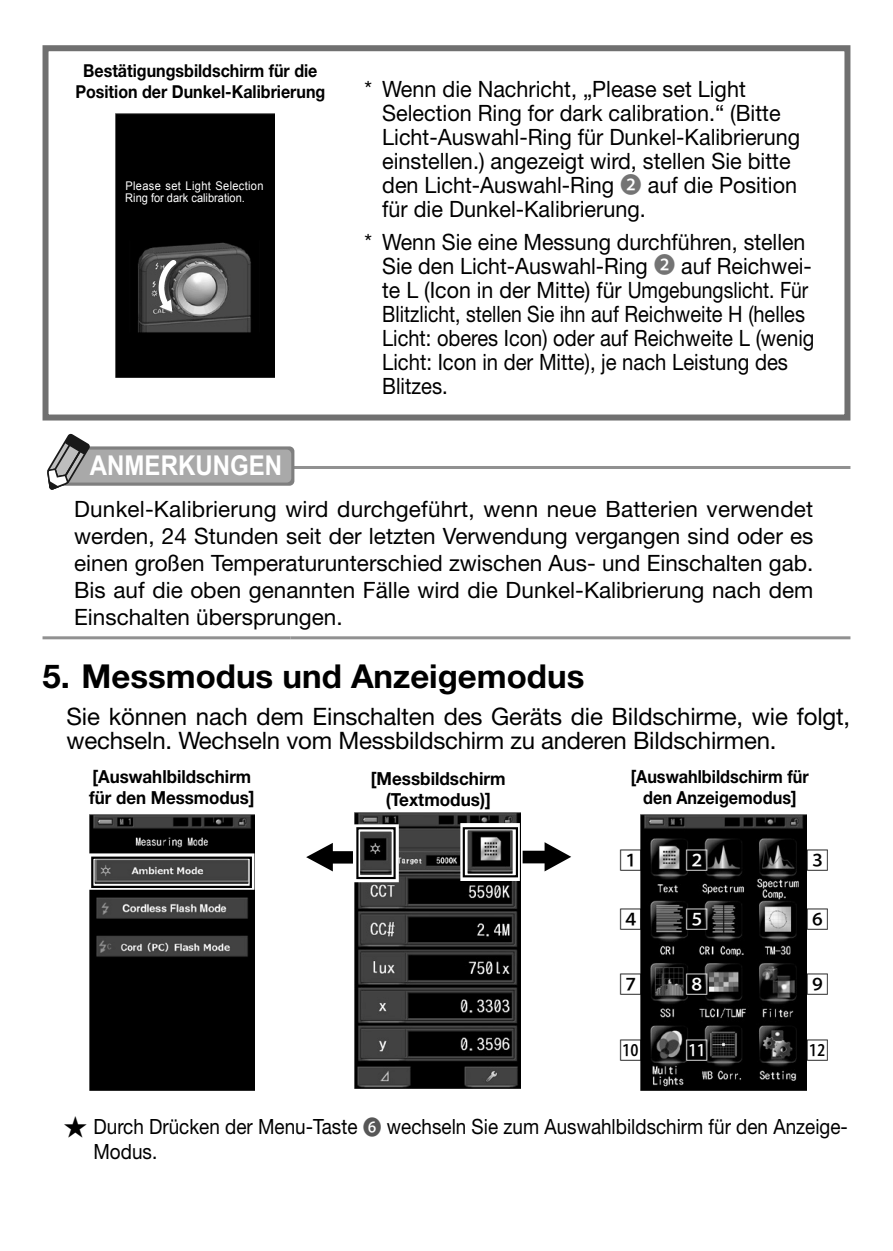
<style>
.page{position:relative;width:893px;height:1251px;background:#fff}
.page>*{position:absolute;margin:0;border:0;box-sizing:border-box;transform-origin:0 0}
.t1{font:700 33px "Helvetica Neue LT Std";color:#000}
.t2{font:700 27.3px "Arial";color:#fff;scale:.88 1}
._01_Lead{font:24px/24px "Helvetica Neue LT Std";letter-spacing:-.01em;color:#000}
._01_Caps_11Q{font:500 23.4px "Koz Go Pro";color:#000}
._01_Caps_11Q-2{font:500 23.4px "Koz Go Pro";color:#fff}
._01_body_inde{font:22.5px/24px "Helvetica Neue LT Std";color:#000;scale:.96 1}
._05_Note_text_9pt{font:22.5px/27px "Helvetica Neue LT Std";color:#000;text-align:justify}
.Body_ｸﾞﾚ{font:21px/25.5px "Helvetica Neue LT Std";color:#000;scale:.9 1}
._01_Cap_M_8pt_Center{font:700 18px/21px "Helvetica Neue LT Std";color:#000;text-align:center;scale:.9 1}
._01_Cap_M_8pt_Center-2{font:700 18px/21px "Helvetica Neue LT Std";color:#000;scale:.94 1}
._01_Cap_M_8pt_Center-3{font:700 18px/21px "Helvetica Neue LT Std";color:#000;text-align:center;scale:.95 1}
._01_Cap_M_8pt_Center-4{font:700 17.7px/20.7px "Helvetica Neue LT Std";color:#000;text-align:center;scale:.9 1}
._01_body_inde-2{font:12px/12px "Arial";letter-spacing:.03em;color:#fff;scale:.92 1}
.s1{font-family:"Koz Go Pro";font-weight:300;color:#747474}
.s2{font-family:"Koz Go Pro";font-weight:700;font-size:24px}
.s3{font-family:"Koz Go Pro";font-weight:200;color:#575757}
</style>
<div class="page">
<div style="left:43px;top:45px;width:807px;height:375px;border:6px solid #707070"></div>
<img style="left:116px;top:113px;width:158px;height:264px">
<hr style="left:291px;top:466px;width:559px;height:3px;background:#919191">
<hr style="left:43px;top:636px;width:248px;height:3px;background:#919191">
<hr style="left:291px;top:636px;width:559px;height:3px;background:#919191">
<svg style="left:47px;top:434px;width:247px;height:55px"></svg>
<svg style="left:159px;top:259px;width:18px;height:53px"></svg>
<div style="left:125px;top:166px;width:139px;height:51px;background:#000"></div>
<img style="left:355px;top:812px;width:165px;height:276px">
<img style="left:641px;top:814px;width:165px;height:275px">
<img style="left:89px;top:814px;width:166px;height:275px">
<div style="left:353px;top:824px;width:46px;height:58px;border:7px solid #fff"></div>
<div style="left:460px;top:822px;width:60px;height:58px;border:7px solid #fff"></div>
<svg style="left:523px;top:842px;width:48px;height:29px"></svg>
<svg style="left:306px;top:843px;width:47px;height:28px"></svg>
<div style="left:89px;top:853px;width:165px;height:36px;border:6px solid #fff"></div>
<div style="left:356px;top:827px;width:40px;height:51px;border:2px solid #000"></div>
<div style="left:463px;top:827px;width:55px;height:50px;border:2px solid #000"></div>
<div style="left:91px;top:856px;width:161px;height:31px;border:2px solid #000"></div>
<svg style="left:640px;top:1039px;width:1px;height:21px"></svg>
<svg style="left:686px;top:1039px;width:21px;height:21px"></svg>
<p class="_01_Cap_M_8pt_Center-4" style="left:75px;top:60px;width:279px">Bestätigungsbildschirm für die<br>Position der Dunkel-Kalibrierung</p>
<p class="_01_body_inde-2" style="left:125px;top:179px;width:152px">Please set Light Selection<br>Ring for dark calibration.</p>
<p class="_01_body_inde" style="left:382px;top:77px;width:437px;text-indent:-18px">* Wenn die Nachricht, „Please set Light Selection Ring for dark calibration.“ (Bitte Licht-Auswahl-Ring für Dunkel-Kalibrierung einstellen.) angezeigt wird, stellen Sie bitte den Licht-Auswahl-Ring <span class="s1">❷</span> auf die Position für die Dunkel-Kalibrierung.</p>
<p class="_01_body_inde" style="left:382px;top:229px;width:452px;text-indent:-18px">* Wenn Sie eine Messung durchführen, stellen Sie den Licht-Auswahl-Ring <span class="s1">❷</span> auf Reichwei&shy;te L (Icon in der Mitte) für Umgebungslicht. Für Blitzlicht, stellen Sie ihn auf Reichweite H (helles Licht: oberes Icon) oder auf Reichweite L (wenig Licht: Icon in der Mitte), je nach Leistung des Blitzes.</p>
<p class="t2" style="left:90px;top:447px;width:220px">ANMERKUNGEN</p>
<p class="_05_Note_text_9pt" style="left:74px;top:495px;width:741px">Dunkel-Kalibrierung wird durchgeführt, wenn neue Batterien verwendet werden, 24 Stunden seit der letzten Verwendung vergangen sind oder es einen großen Temperaturunterschied zwischen Aus- und Einschalten gab.<br>Bis auf die oben genannten Fälle wird die Dunkel-Kalibrierung nach dem Einschalten übersprungen.</p>
<p class="t1" style="left:43px;top:655px;width:543px">5. Messmodus und Anzeigemodus</p>
<p class="_01_Lead" style="left:67px;top:704px;width:785px">Sie können nach dem Einschalten des Geräts die Bildschirme, wie folgt, wechseln. Wechseln vom Messbildschirm zu anderen Bildschirmen.</p>
<p class="_01_Cap_M_8pt_Center-2" style="left:89px;top:765px;width:177px">[Auswahlbildschirm für den Messmodus]</p>
<p class="_01_Cap_M_8pt_Center-3" style="left:371px;top:767px;width:143px">[Messbildschirm (Textmodus)]</p>
<p class="_01_Cap_M_8pt_Center" style="left:631px;top:765px;width:199px">[Auswahlbildschirm für den Anzeigemodus]</p>
<p class="_01_Caps_11Q" style="left:619px;top:845px;width:25px">1</p>
<p class="_01_Caps_11Q" style="left:806px;top:845px;width:25px">3</p>
<p class="_01_Caps_11Q" style="left:619px;top:904px;width:25px">4</p>
<p class="_01_Caps_11Q" style="left:806px;top:904px;width:25px">6</p>
<p class="_01_Caps_11Q-2" style="left:685px;top:845px;width:25px">2</p>
<p class="_01_Caps_11Q-2" style="left:685px;top:904px;width:25px">5</p>
<p class="_01_Caps_11Q" style="left:619px;top:969px;width:25px">7</p>
<p class="_01_Caps_11Q" style="left:806px;top:969px;width:25px">9</p>
<p class="_01_Caps_11Q-2" style="left:685px;top:969px;width:25px">8</p>
<p class="Body_ｸﾞﾚ" style="left:94px;top:1113px;width:840px;text-indent:-30px"><span class="s2">★</span> Durch Drücken der Menu-Taste <span class="s3">❻</span> wechseln Sie zum Auswahlbildschirm für den Anzeige-<br>Modus.</p>
</div>
